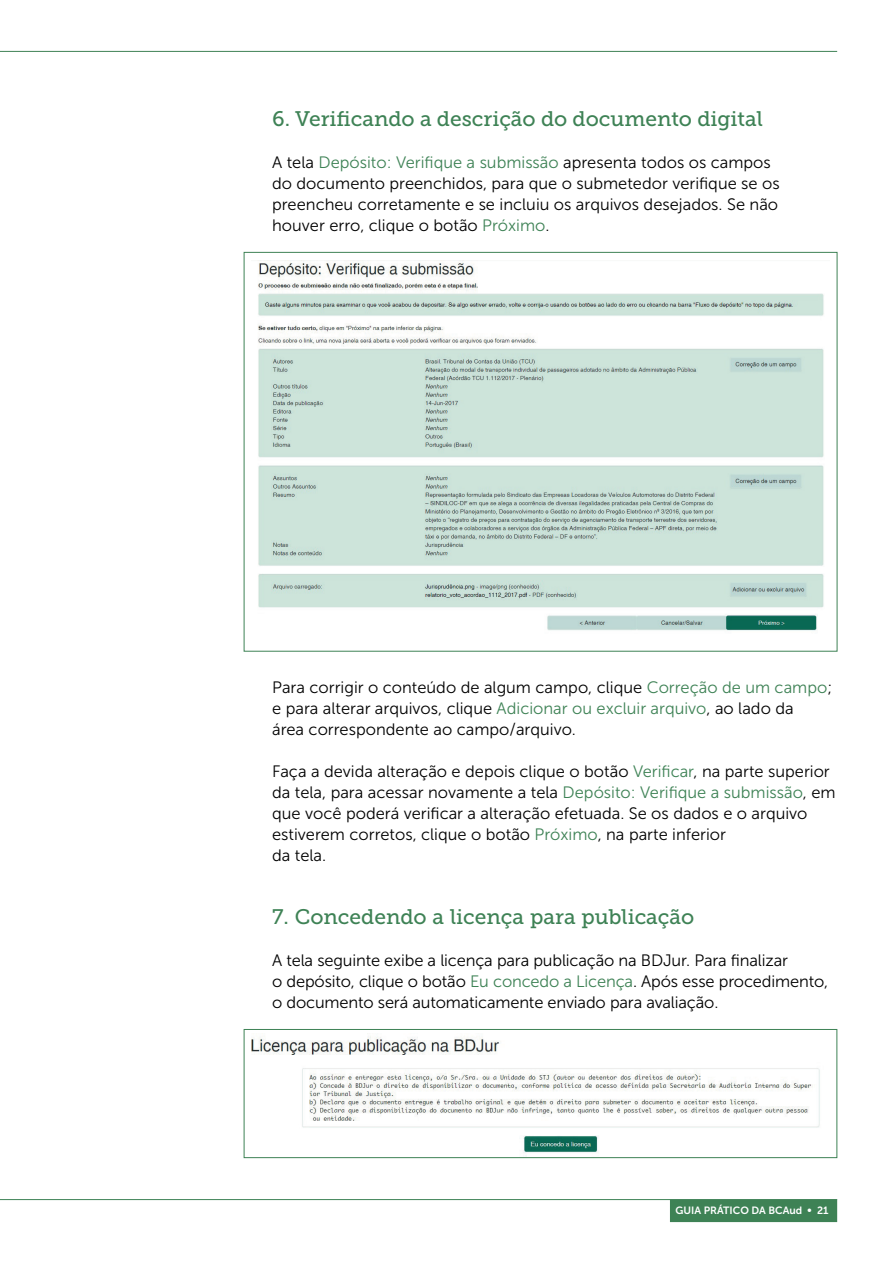
<style>
.page{position:relative;width:893px;height:1263px;background:#fff}
.page>*{position:absolute;margin:0;border:0;box-sizing:border-box;transform-origin:0 0}
.t1{font:21px "Museo Slab 500";color:#3e8255}
.t2{font:16.5px/21px "Museo Sans 300";color:#000001}
.t3{font:10.5px "Museo Sans 700";color:#fff}
.s1{color:#3e8255}
</style>
<div class="page">
<hr style="left:0;top:51px;width:837px;height:1px;background:#3e8255">
<hr style="left:0;top:1199px;width:837px;height:1px;background:#3e8255">
<div style="left:670px;top:1199px;width:167px;height:23px;background:#3e8255"></div>
<img style="left:258px;top:260px;width:566px;height:371px">
<img style="left:251px;top:1033px;width:569px;height:120px">
<div style="left:244px;top:1029px;width:593px;height:129px;border:1px solid #3e8255"></div>
<p class="t1" style="left:272px;top:107px;width:492px">6. Verificando a descrição do documento digital</p>
<p class="t2" style="left:272px;top:152px;width:509px">A tela <span class="s1">Depósito: Verifique a submissão</span> apresenta todos os campos do documento preenchidos, para que o submetedor verifique se os preencheu corretamente e se incluiu os arquivos desejados. Se não houver erro, clique o botão <span class="s1">Próximo</span>.</p>
<p class="t2" style="left:272px;top:677px;width:562px">Para corrigir o conteúdo de algum campo, clique <span class="s1">Correção de um campo</span>; e para alterar arquivos, clique <span class="s1">Adicionar ou excluir arquivo</span>, ao lado da<br>área correspondente ao campo/arquivo.</p>
<p class="t2" style="left:272px;top:761px;width:565px">Faça a devida alteração e depois clique o botão <span class="s1">Verificar</span>, na parte superior da tela, para acessar novamente a tela <span class="s1">Depósito: Verifique a submissão</span>, em que você poderá verificar a alteração efetuada. Se os dados e o arquivo estiverem corretos, clique o botão <span class="s1">Próximo</span>, na parte inferior<br>da tela.</p>
<p class="t1" style="left:272px;top:905px;width:424px">7. Concedendo a licença para publicação</p>
<p class="t2" style="left:272px;top:950px;width:557px">A tela seguinte exibe a licença para publicação na BDJur. Para finalizar<br>o depósito, clique o botão <span class="s1">Eu concedo a Licença</span>. Após esse procedimento, o documento será automaticamente enviado para avaliação.</p>
<p class="t3" style="left:675px;top:1204px;width:155px">GUIA PRÁTICO DA BCAud • 21</p>
</div>
